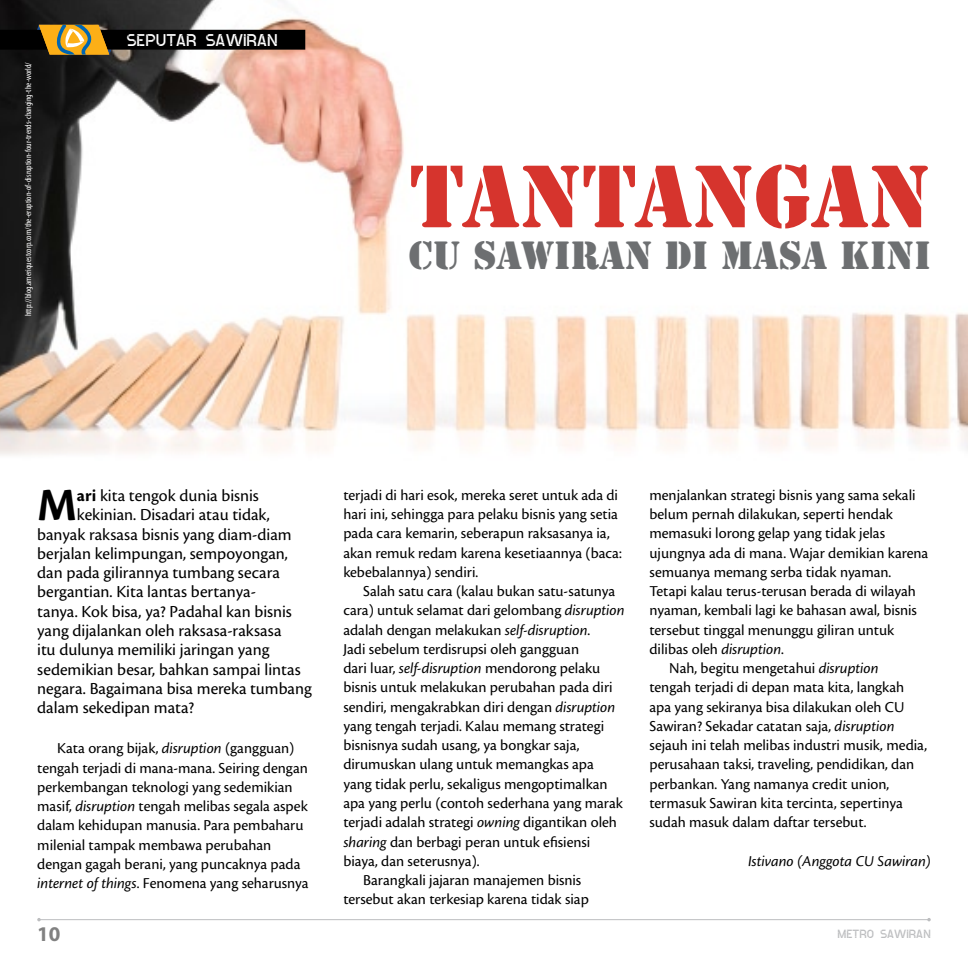
<style>
.page{position:relative;width:968px;height:968px;background:#fff}
.page>*{position:absolute;margin:0;border:0;box-sizing:border-box;transform-origin:0 0}
.Judul{font:82.25px "Stencil Std";color:#d6342d}
.paragraf_awal{font:700 48.12px "Cronos Pro";color:#000}
.Judul-2{font:36.75px "Stencil Std";color:#6d6f71}
.t1{font:700 21px "Myriad Pro";color:#818181}
.paragraf_awal-2{font:17.5px "Cronos Pro";color:#000}
.t2{font:17.5px "ideoma SPRAY";color:#fff}
.paragraf_isi{font:15.75px/19.2px "Cronos Pro";color:#000}
.paragraf_isi-2{font:italic 15.75px "Cronos Pro";letter-spacing:-.005em;color:#000}
.t3{font:12.25px "ideoma SPRAY";color:#bcbdbf}
.Foto_source{font:condensed 8.75px "Myriad Pro";color:#fff}
.s1{font-weight:700}
.s2{font-style:italic}
</style>
<div class="page">
<img style="left:0;top:0;width:967px;height:455px">
<svg style="left:0;top:25px;width:305px;height:30px;background:#50432d"></svg>
<hr style="left:39px;top:919px;width:889px;height:1px;background:#bcbdbf">
<p class="Foto_source" style="left:23px;top:316px;width:256px;rotate:-90deg">http://blog.ameriquestcorp.com/the-eruption-of-disruption-four-trends-changing-the-world/</p>
<p class="t2" style="left:126px;top:30px;width:153px">SEPUTAR SAWIRAN</p>
<p class="Judul" style="left:409px;top:143px;width:523px">TANTANGAN</p>
<p class="Judul-2" style="left:409px;top:232px;width:523px">CU SAWIRAN DI MASA KINI</p>
<p class="paragraf_awal" style="left:37px;top:477px;width:41px">M</p>
<p class="paragraf_awal-2" style="left:77px;top:485px;width:183px"><span class="s1">ari</span> kita tengok dunia bisnis</p>
<p class="paragraf_awal-2" style="left:77px;top:505px;width:194px">kekinian. Disadari atau tidak,</p>
<p class="paragraf_awal-2" style="left:37px;top:524px;width:256px">banyak raksasa bisnis yang diam-diam</p>
<p class="paragraf_awal-2" style="left:37px;top:543px;width:252px">berjalan kelimpungan, sempoyongan,</p>
<p class="paragraf_awal-2" style="left:37px;top:562px;width:244px">dan pada gilirannya tumbang secara</p>
<p class="paragraf_awal-2" style="left:37px;top:582px;width:220px">bergantian. Kita lantas bertanya-</p>
<p class="paragraf_awal-2" style="left:37px;top:601px;width:256px">tanya. Kok bisa, ya? Padahal kan bisnis</p>
<p class="paragraf_awal-2" style="left:37px;top:620px;width:246px">yang dijalankan oleh raksasa-raksasa</p>
<p class="paragraf_awal-2" style="left:37px;top:639px;width:234px">itu dulunya memiliki jaringan yang</p>
<p class="paragraf_awal-2" style="left:37px;top:659px;width:265px">sedemikian besar, bahkan sampai lintas</p>
<p class="paragraf_awal-2" style="left:37px;top:678px;width:276px">negara. Bagaimana bisa mereka tumbang</p>
<p class="paragraf_awal-2" style="left:37px;top:697px;width:159px">dalam sekedipan mata?</p>
<p class="paragraf_isi" style="left:37px;top:738px;width:273px;text-indent:20px">Kata orang bijak, <span class="s2">disruption</span> (gangguan) tengah terjadi di mana-mana. Seiring dengan perkembangan teknologi yang sedemikian masif, <span class="s2">disruption</span> tengah melibas segala aspek dalam kehidupan manusia. Para pembaharu milenial tampak membawa perubahan dengan gagah berani, yang puncaknya pada <span class="s2">internet of things</span>. Fenomena yang seharusnya</p>
<p class="paragraf_isi" style="left:343px;top:485px;width:280px">terjadi di hari esok, mereka seret untuk ada di hari ini, sehingga para pelaku bisnis yang setia pada cara kemarin, seberapun raksasanya ia, akan remuk redam karena kesetiaannya (baca: kebebalannya) sendiri.</p>
<p class="paragraf_isi" style="left:343px;top:581px;width:283px;text-indent:20px">Salah satu cara (kalau bukan satu-satunya cara) untuk selamat dari gelombang <span class="s2">disruption </span>adalah dengan melakukan <span class="s2">self-disruption</span>.<br>Jadi sebelum terdisrupsi oleh gangguan<br>dari luar, <span class="s2">self-disruption</span> mendorong pelaku bisnis untuk melakukan perubahan pada diri sendiri, mengakrabkan diri dengan <span class="s2">disruption </span>yang tengah terjadi. Kalau memang strategi bisnisnya sudah usang, ya bongkar saja, dirumuskan ulang untuk memangkas apa yang tidak perlu, sekaligus mengoptimalkan apa yang perlu (contoh sederhana yang marak terjadi adalah strategi <span class="s2">owning</span> digantikan oleh <span class="s2">sharing</span> dan berbagi peran untuk efisiensi biaya, dan seterusnya).</p>
<p class="paragraf_isi" style="left:343px;top:870px;width:247px;text-indent:20px">Barangkali jajaran manajemen bisnis tersebut akan terkesiap karena tidak siap</p>
<p class="paragraf_isi" style="left:649px;top:485px;width:280px">menjalankan strategi bisnis yang sama sekali belum pernah dilakukan, seperti hendak memasuki lorong gelap yang tidak jelas ujungnya ada di mana. Wajar demikian karena semuanya memang serba tidak nyaman.<br>Tetapi kalau terus-terusan berada di wilayah nyaman, kembali lagi ke bahasan awal, bisnis tersebut tinggal menunggu giliran untuk dilibas oleh <span class="s2">disruption</span>.</p>
<p class="paragraf_isi" style="left:649px;top:658px;width:279px;text-indent:20px">Nah, begitu mengetahui <span class="s2">disruption<br></span>tengah terjadi di depan mata kita, langkah apa yang sekiranya bisa dilakukan oleh CU Sawiran? Sekadar catatan saja, <span class="s2">disruption </span>sejauh ini telah melibas industri musik, media, perusahaan taksi, traveling, pendidikan, dan perbankan. Yang namanya credit union, termasuk Sawiran kita tercinta, sepertinya sudah masuk dalam daftar tersebut.</p>
<p class="paragraf_isi-2" style="left:748px;top:851px;width:184px">Istivano (Anggota CU Sawiran)</p>
<h3 class="t1" style="left:37px;top:920px;width:25px">10</h3>
<p class="t3" style="left:837px;top:925px;width:95px">METRO SAWIRAN</p>
</div>
